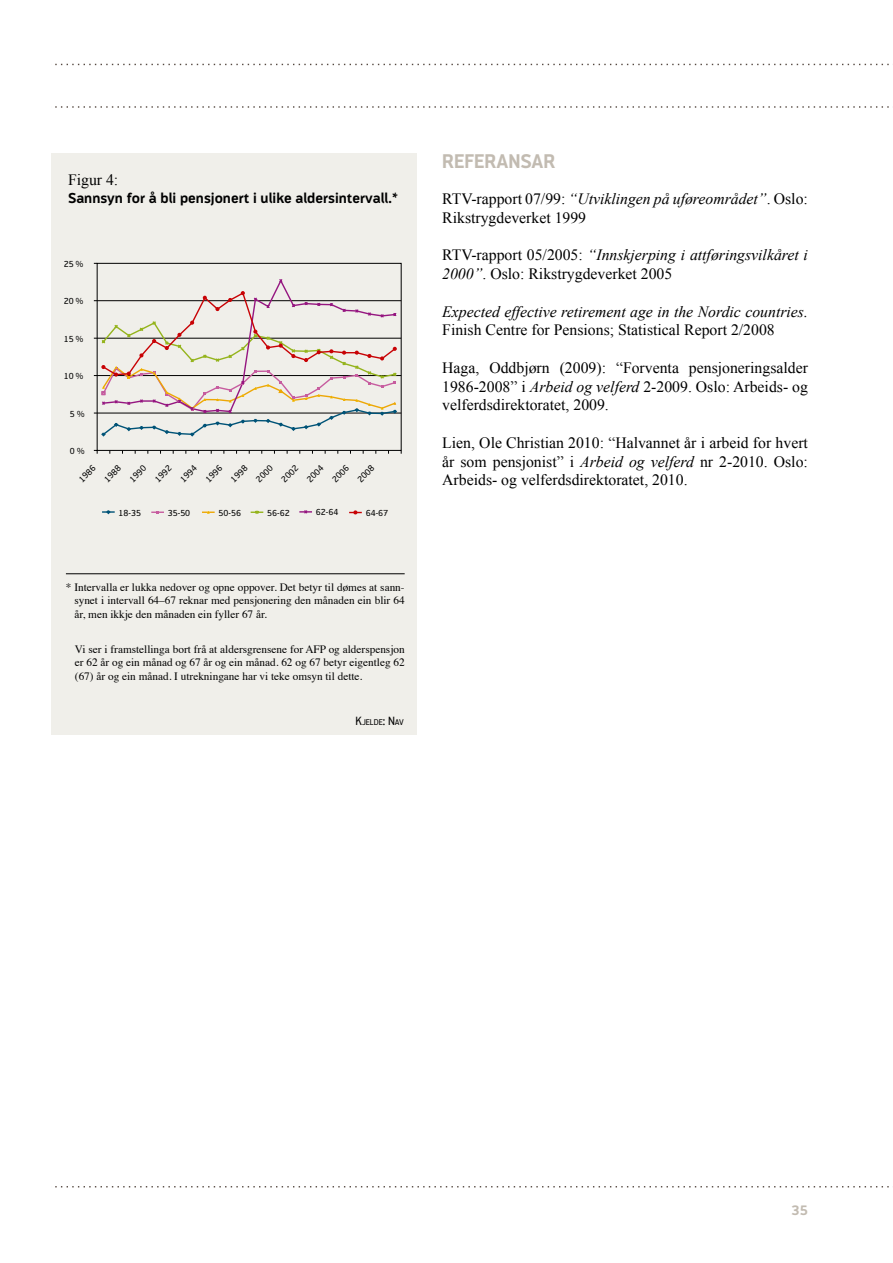
<style>
.page{position:relative;width:893px;height:1263px;background:#fff}
.page>*{position:absolute;margin:0;border:0;box-sizing:border-box;transform-origin:0 0}
.t1{font:700 19.5px "Modus";color:#c2bbb1}
.t2{font:15.75px/18.8px "Times New Roman";color:#000}
.t3{font:italic 15.75px "Times New Roman";color:#000}
.t4{font:700 14.25px "Modus";color:#000}
.t5{font:700 13.5px "Modus";color:#c2bbb1}
.t6{font:11.25px/13.5px "Times";color:#000;text-align:justify}
.t7{font:8.85px "Modus";color:#000}
.t8{font:8.4px "Modus";color:#000}
.s1{font-size:12px}
.s2{font-style:italic}
</style>
<div class="page">
<svg style="left:55px;top:64px;width:834px;height:1px"></svg>
<svg style="left:55px;top:106px;width:834px;height:2px"></svg>
<svg style="left:55px;top:1186px;width:834px;height:1px"></svg>
<div style="left:51px;top:153px;width:366px;height:582px;background:#f0efea"></div>
<hr style="left:97px;top:413px;width:304px;height:1px;background:#000">
<hr style="left:97px;top:375px;width:304px;height:1px;background:#000">
<hr style="left:97px;top:338px;width:304px;height:1px;background:#000">
<hr style="left:97px;top:300px;width:304px;height:1px;background:#000">
<svg style="left:94px;top:279px;width:304px;height:159px"></svg>
<svg style="left:102px;top:510px;width:13px;height:5px"></svg>
<svg style="left:151px;top:511px;width:13px;height:2px"></svg>
<svg style="left:202px;top:511px;width:13px;height:3px"></svg>
<svg style="left:250px;top:510px;width:14px;height:4px"></svg>
<svg style="left:299px;top:510px;width:13px;height:4px"></svg>
<svg style="left:349px;top:510px;width:13px;height:4px"></svg>
<div style="left:97px;top:263px;width:304px;height:188px;border:1px solid #000"></div>
<hr style="left:66px;top:573px;width:339px;height:1px;background:#000">
<p class="t2" style="left:68px;top:170px;width:52px">Figur 4:</p>
<p class="t4" style="left:68px;top:190px;width:331px">Sannsyn for å bli pensjonert i ulike aldersintervall.*</p>
<p class="t7" style="left:64px;top:259px;width:21px">25 %</p>
<p class="t7" style="left:64px;top:296px;width:21px">20 %</p>
<p class="t7" style="left:64px;top:334px;width:21px">15 %</p>
<p class="t7" style="left:64px;top:371px;width:21px">10 %</p>
<p class="t7" style="left:70px;top:408px;width:16px">5 %</p>
<p class="t7" style="left:70px;top:446px;width:16px">0 %</p>
<p class="t7" style="left:77px;top:477px;width:21px;rotate:-45deg">1986</p>
<p class="t7" style="left:102px;top:477px;width:21px;rotate:-45deg">1988</p>
<p class="t7" style="left:127px;top:477px;width:21px;rotate:-45deg">1990</p>
<p class="t7" style="left:153px;top:477px;width:21px;rotate:-45deg">1992</p>
<p class="t7" style="left:178px;top:477px;width:21px;rotate:-45deg">1994</p>
<p class="t7" style="left:203px;top:477px;width:21px;rotate:-45deg">1996</p>
<p class="t7" style="left:229px;top:477px;width:21px;rotate:-45deg">1998</p>
<p class="t7" style="left:254px;top:477px;width:21px;rotate:-45deg">2000</p>
<p class="t7" style="left:279px;top:477px;width:21px;rotate:-45deg">2002</p>
<p class="t7" style="left:305px;top:477px;width:21px;rotate:-45deg">2004</p>
<p class="t7" style="left:330px;top:477px;width:21px;rotate:-45deg">2006</p>
<p class="t7" style="left:355px;top:477px;width:21px;rotate:-45deg">2008</p>
<p class="t7" style="left:119px;top:507px;width:24px">18-35</p>
<p class="t7" style="left:168px;top:508px;width:24px">35-50</p>
<p class="t7" style="left:219px;top:508px;width:24px">50-56</p>
<p class="t7" style="left:267px;top:508px;width:24px">56-62</p>
<p class="t7" style="left:316px;top:507px;width:24px">62-64</p>
<p class="t7" style="left:366px;top:508px;width:24px">64-67</p>
<p class="t6" style="left:74px;top:579px;width:332px;text-indent:-8px">* Intervalla er lukka nedover og opne oppover. Det betyr til dømes at sann&shy;synet i intervall 64–67 reknar med pensjonering den månaden ein blir 64 år, men ikkje den månaden ein fyller 67 år.</p>
<p class="t6" style="left:75px;top:641px;width:331px">Vi ser i framstellinga bort frå at aldersgrensene for AFP og alderspensjon er 62 år og ein månad og 67 år og ein månad. 62 og 67 betyr eigentleg 62 (67) år og ein månad. I utrekningane har vi teke omsyn til dette.</p>
<p class="t8" style="left:355px;top:717px;width:50px"><span class="s1">K</span>JELDE<span class="s1">: N</span>AV</p>
<p class="t1" style="left:442px;top:151px;width:55px">Referansar</p>
<p class="t2" style="left:442px;top:189px;width:367px">RTV-rapport 07/99: <span class="s2">“Utviklingen på uføreområdet”</span>. Oslo:<br>Rikstrygdeverket 1999</p>
<p class="t2" style="left:442px;top:245px;width:367px">RTV-rapport 05/2005: <span class="s2">“Innskjerping i attføringsvilkåret i<br>2000”</span>. Oslo: Rikstrygdeverket 2005</p>
<p class="t3" style="left:442px;top:300px;width:367px">Expected effective retirement age in the Nordic countries.</p>
<p class="t2" style="left:442px;top:320px;width:334px">Finish Centre for Pensions; Statistical Report 2/2008</p>
<p class="t2" style="left:442px;top:358px;width:367px;text-align:justify">Haga, Oddbjørn (2009): “Forventa pensjoneringsalder 1986-2008” i <span class="s2">Arbeid og velferd</span> 2-2009. Oslo: Arbeids- og velferdsdirektoratet, 2009.</p>
<p class="t2" style="left:442px;top:433px;width:367px;text-align:justify">Lien, Ole Christian 2010: “Halvannet år i arbeid for hvert år som pensjonist” i <span class="s2">Arbeid og velferd</span> nr 2-2010. Oslo:<br>Arbeids- og velferdsdirektoratet, 2010.</p>
<p class="t5" style="left:791px;top:1203px;width:18px">35</p>
</div>
